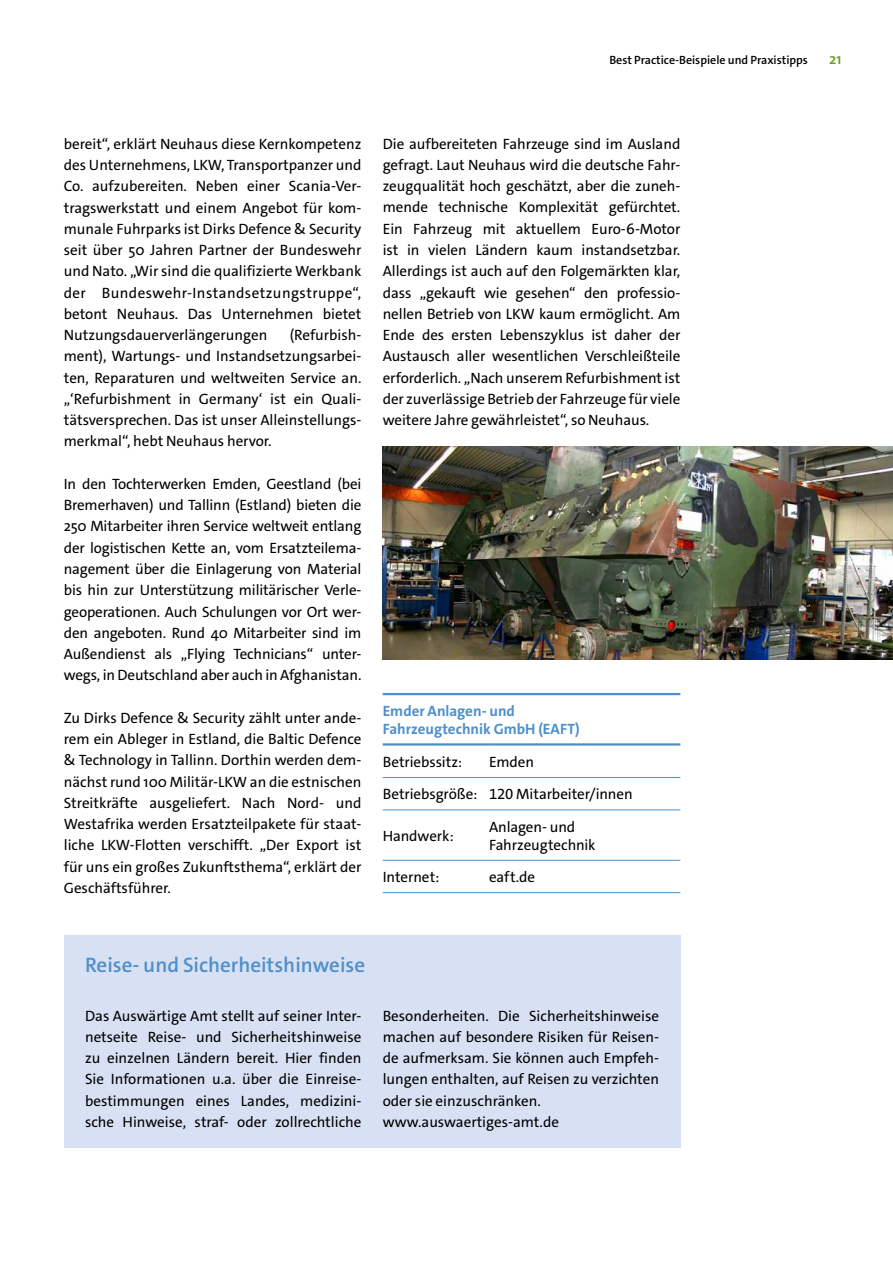
<style>
.page{position:relative;width:893px;height:1263px;background:#fff}
.page>*{position:absolute;margin:0;border:0;box-sizing:border-box;transform-origin:0 0}
.t1{font:600 21px "The Sans C4 s";color:#4e8fcc}
.t2{font:15px/21.3px "The Sans C4 s";color:#000;text-align:justify}
.t3{font:700 15px/18px "The Sans C4 s";color:#4e8fcc}
.t4{font:600 15px "The Sans C4 s";color:#639d21}
.t5{font:600 12px "The Sans C4 s";color:#000}
</style>
<div class="page">
<div style="left:64px;top:935px;width:616px;height:213px;background:#d8e1f4"></div>
<hr style="left:383px;top:693px;width:106px;height:2px;background:#4e8fcc">
<hr style="left:489px;top:693px;width:191px;height:2px;background:#4e8fcc">
<hr style="left:383px;top:743px;width:106px;height:2px;background:#4e8fcc">
<hr style="left:489px;top:743px;width:191px;height:2px;background:#4e8fcc">
<hr style="left:383px;top:777px;width:106px;height:1px;background:#4e8fcc">
<hr style="left:489px;top:777px;width:191px;height:1px;background:#4e8fcc">
<hr style="left:383px;top:809px;width:106px;height:1px;background:#4e8fcc">
<hr style="left:489px;top:809px;width:191px;height:1px;background:#4e8fcc">
<hr style="left:383px;top:860px;width:106px;height:1px;background:#4e8fcc">
<hr style="left:489px;top:860px;width:191px;height:1px;background:#4e8fcc">
<hr style="left:383px;top:892px;width:106px;height:1px;background:#4e8fcc">
<hr style="left:489px;top:892px;width:191px;height:1px;background:#4e8fcc">
<img style="left:383px;top:446px;width:510px;height:213px">
<p class="t5" style="left:609px;top:52px;width:200px">Best Practice-Beispiele und Praxistipps</p>
<p class="t4" style="left:829px;top:49px;width:14px">21</p>
<p class="t2" style="left:64px;top:133px;width:299px">bereit“, erklärt Neuhaus diese Kernkompetenz des Unternehmens, LKW, Transportpanzer und Co. aufzubereiten. Neben einer Scania-Ver&shy;tragswerkstatt und einem Angebot für kom&shy;munale Fuhrparks ist Dirks Defence &amp; Security seit über 50 Jahren Partner der Bundeswehr und Nato. „Wir sind die qualifizierte Werkbank der Bundeswehr-Instandsetzungstruppe“, betont Neuhaus. Das Unternehmen bietet Nutzungsdauerverlängerungen</p>
<p class="t2" style="left:64px;top:325px;width:299px;text-indent:226px">(Refurbish&shy;ment), Wartungs- und Instandsetzungsarbei&shy;ten, Reparaturen und weltweiten Service an. „‘Refurbishment in Germany‘ ist ein Quali&shy;tätsversprechen. Das ist unser Alleinstellungs&shy;merkmal“, hebt Neuhaus hervor.</p>
<p class="t2" style="left:64px;top:473px;width:299px">In den Tochterwerken Emden, Geestland (bei Bremerhaven) und Tallinn (Estland) bieten die 250 Mitarbeiter ihren Service weltweit entlang der logistischen Kette an, vom Ersatzteilema&shy;nagement über die Einlagerung von Material bis hin zur Unterstützung militärischer Verle&shy;geoperationen. Auch Schulungen vor Ort wer&shy;den angeboten. Rund 40 Mitarbeiter sind im Außendienst als „Flying Technicians“ unter&shy;wegs, in Deutschland aber auch in Afghanistan.</p>
<p class="t2" style="left:64px;top:707px;width:299px">Zu Dirks Defence &amp; Security zählt unter ande&shy;rem ein Ableger in Estland, die Baltic Defence &amp; Technology in Tallinn. Dorthin werden dem&shy;nächst rund 100 Militär-LKW an die estnischen Streitkräfte ausgeliefert. Nach Nord- und Westafrika werden Ersatzteilpakete für staat&shy;liche LKW-Flotten verschifft. „Der Export ist für uns ein großes Zukunftsthema“, erklärt der Geschäftsführer.</p>
<p class="t2" style="left:383px;top:133px;width:299px">Die aufbereiteten Fahrzeuge sind im Ausland gefragt. Laut Neuhaus wird die deutsche Fahr&shy;zeugqualität hoch geschätzt, aber die zuneh&shy;mende technische Komplexität gefürchtet.<br>Ein Fahrzeug mit aktuellem Euro-6-Motor ist in vielen Ländern kaum instandsetzbar.<br>Allerdings ist auch auf den Folgemärkten klar, dass „gekauft wie gesehen“ den professio&shy;nellen Betrieb von LKW kaum ermöglicht. Am Ende des ersten Lebenszyklus ist daher der Austausch aller wesentlichen Verschleißteile erforderlich. „Nach unserem Refurbishment ist der zuverlässige Betrieb der Fahrzeuge für viele weitere Jahre gewährleistet“, so Neuhaus.</p>
<p class="t3" style="left:383px;top:702px;width:199px">Emder Anlagen- und<br>Fahrzeugtechnik GmbH (EAFT)</p>
<p class="t2" style="left:383px;top:751px;width:81px">Betriebssitz:</p>
<p class="t2" style="left:383px;top:746px;width:251px;line-height:32.4px;text-align:center">Emden<br>Betriebsgröße: 120 Mitarbeiter/innen</p>
<p class="t2" style="left:383px;top:825px;width:73px">Handwerk:</p>
<p class="t2" style="left:489px;top:818px;width:108px;line-height:18px">Anlagen- und<br>Fahrzeugtechnik</p>
<p class="t2" style="left:383px;top:866px;width:58px">Internet:</p>
<p class="t2" style="left:489px;top:866px;width:48px">eaft.de</p>
<h1 class="t1" style="left:85px;top:952px;width:282px">Reise- und Sicherheitshinweise</h1>
<p class="t2" style="left:85px;top:1005px;width:278px">Das Auswärtige Amt stellt auf seiner Inter&shy;netseite Reise- und Sicherheitshinweise zu einzelnen Ländern bereit. Hier finden Sie Informationen u.a. über die Einreise&shy;bestimmungen eines Landes, medizini&shy;sche Hinweise, straf- oder zollrechtliche</p>
<p class="t2" style="left:383px;top:1005px;width:278px;text-align:left">Besonderheiten. Die Sicherheitshinweise machen auf besondere Risiken für Reisen&shy;de aufmerksam. Sie können auch Empfeh&shy;lungen enthalten, auf Reisen zu verzichten oder sie einzuschränken. www.auswaertiges-amt.de</p>
</div>
